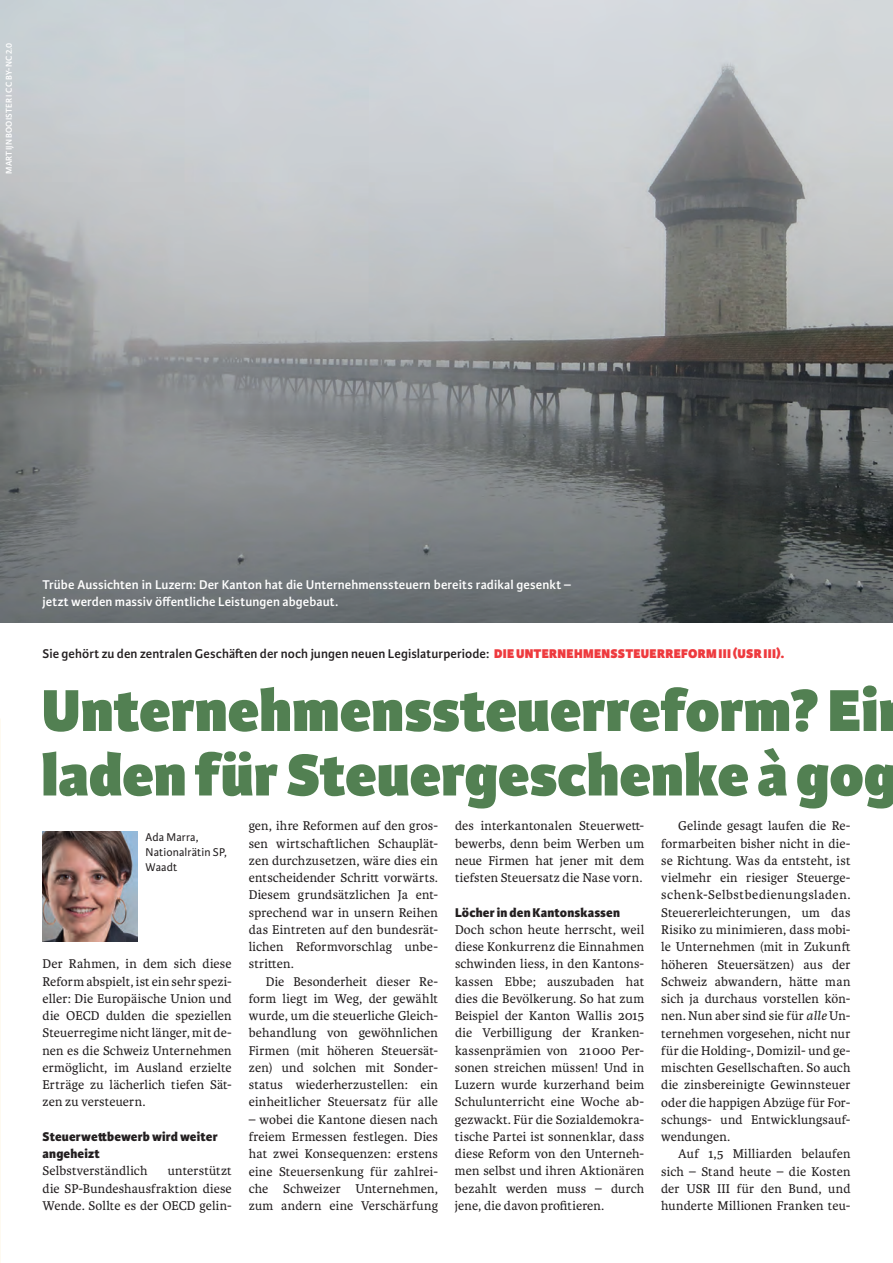
<style>
.page{position:relative;width:893px;height:1263px;background:#fff}
.page>*{position:absolute;margin:0;border:0;box-sizing:border-box;transform-origin:0 0}
.t1{font:800 63px/64.5px "Karmina Sans";color:#528052}
.t2{font:13.5px/17.2px "Karmina";letter-spacing:.01em;color:#231f20;text-align:justify}
.t3{font:600 13.5px/17.2px "Karmina Sans";letter-spacing:.01em;color:#fff}
.t4{font:600 13.5px "Karmina Sans";letter-spacing:.01em;color:#231f20}
.t5{font:800 13.5px/17.2px "Karmina Sans";letter-spacing:.01em;color:#231f20}
.t6{font:12px/15px "Karmina Sans";letter-spacing:.01em;color:#231f20}
.t7{font:600 9px "Karmina Sans";letter-spacing:.02em;color:#fff}
.s1{font-weight:800;color:#ee3a3e}
.s2{font-style:italic}
</style>
<div class="page">
<img style="left:0;top:0;width:893px;height:623px">
<img style="left:43px;top:832px;width:94px;height:110px">
<img style="left:0;top:374px;width:1px;height:319px">
<p class="t7" style="left:4px;top:174px;width:133px;rotate:-90deg">MARTIJN BOOISTER I CC BY-NC 2.0</p>
<p class="t3" style="left:43px;top:576px;width:530px">Trübe Aussichten in Luzern: Der Kanton hat die Unternehmenssteuern bereits radikal gesenkt – jetzt werden massiv öffentliche Leistungen abgebaut.</p>
<p class="t4" style="left:43px;top:646px;width:743px">Sie gehört zu den zentralen Geschäften der noch jungen neuen Legislaturperiode: <span class="s1">DIE UNTERNEHMENSSTEUERREFORM III (USR III).</span></p>
<h1 class="t1" style="left:41px;top:681px;width:857px">Unternehmenssteuerreform? Ei laden für Steuergeschenke à gog</h1>
<p class="t6" style="left:146px;top:830px;width:83px">Ada Marra,<br>Nationalrätin SP,<br>Waadt</p>
<p class="t2" style="left:43px;top:955px;width:191px">Der Rahmen, in dem sich diese Reform abspielt, ist ein sehr spezi&shy;eller: Die Europäische Union und die OECD dulden die speziellen Steuerregime nicht länger, mit de&shy;nen es die Schweiz Unternehmen ermöglicht, im Ausland erzielte Erträge zu lächerlich tiefen Sät&shy;zen zu versteuern.</p>
<p class="t5" style="left:43px;top:1128px;width:177px">Steuerwettbewerb wird weiter angeheizt</p>
<p class="t2" style="left:43px;top:1162px;width:106px">Selbstverständlich</p>
<p class="t2" style="left:43px;top:1162px;width:191px;text-indent:125px">unterstützt die SP-Bundeshausfraktion diese Wende. Sollte es der OECD gelin-</p>
<p class="t2" style="left:249px;top:817px;width:191px">gen, ihre Reformen auf den gros&shy;sen wirtschaftlichen Schauplät&shy;zen durchzusetzen, wäre dies ein entscheidender Schritt vorwärts.<br>Diesem grundsätzlichen Ja ent&shy;sprechend war in unsern Reihen das Eintreten auf den bundesrät&shy;lichen Reformvorschlag unbe&shy;stritten.</p>
<p class="t2" style="left:249px;top:973px;width:191px;text-indent:17px">Die Besonderheit dieser Re&shy;form liegt im Weg, der gewählt wurde, um die steuerliche Gleich&shy;behandlung von gewöhnlichen Firmen (mit höheren Steuersät&shy;zen) und solchen mit Sonder&shy;status wiederherzustellen: ein einheitlicher Steuersatz für alle</p>
<p class="t2" style="left:249px;top:1111px;width:191px">– wobei die Kantone diesen nach freiem Ermessen festlegen. Dies hat zwei Konsequenzen: erstens eine Steuersenkung für zahlrei&shy;che Schweizer Unternehmen, zum andern eine Verschärfung</p>
<p class="t2" style="left:455px;top:817px;width:191px">des interkantonalen Steuerwett&shy;bewerbs, denn beim Werben um neue Firmen hat jener mit dem tiefsten Steuersatz die Nase vorn.</p>
<p class="t5" style="left:455px;top:904px;width:167px">Löcher in den Kantonskassen</p>
<p class="t2" style="left:455px;top:921px;width:191px">Doch schon heute herrscht, weil diese Konkurrenz die Einnahmen schwinden liess, in den Kantons&shy;kassen Ebbe; auszubaden hat dies die Bevölkerung. So hat zum Beispiel der Kanton Wallis 2015 die Verbilligung der Kranken&shy;kassenprämien von 21000 Per&shy;sonen streichen müssen! Und in Luzern wurde kurzerhand beim Schulunterricht eine Woche ab&shy;gezwackt. Für die Sozialdemokra&shy;tische Partei ist sonnenklar, dass diese Reform von den Unterneh&shy;men selbst und ihren Aktionären bezahlt werden muss – durch jene, die davon profitieren.</p>
<p class="t2" style="left:661px;top:818px;width:191px;text-indent:17px">Gelinde gesagt laufen die Re&shy;formarbeiten bisher nicht in die&shy;se Richtung. Was da entsteht, ist vielmehr ein riesiger Steuerge&shy;schenk-Selbstbedienungsladen.<br>Steuererleichterungen, um das Risiko zu minimieren, dass mobi&shy;le Unternehmen (mit in Zukunft höheren Steuersätzen) aus der Schweiz abwandern, hätte man sich ja durchaus vorstellen kön&shy;nen. Nun aber sind sie für <span class="s2">alle</span> Un&shy;ternehmen vorgesehen, nicht nur für die Holding-, Domizil- und ge&shy;mischten Gesellschaften. So auch die zinsbereinigte Gewinnsteuer oder die happigen Abzüge für For&shy;schungs- und Entwicklungsauf&shy;wendungen.</p>
<p class="t2" style="left:661px;top:1145px;width:191px;text-indent:17px">Auf 1,5 Milliarden belaufen sich – Stand heute – die Kosten der USR III für den Bund, und hunderte Millionen Franken teu-</p>
</div>
